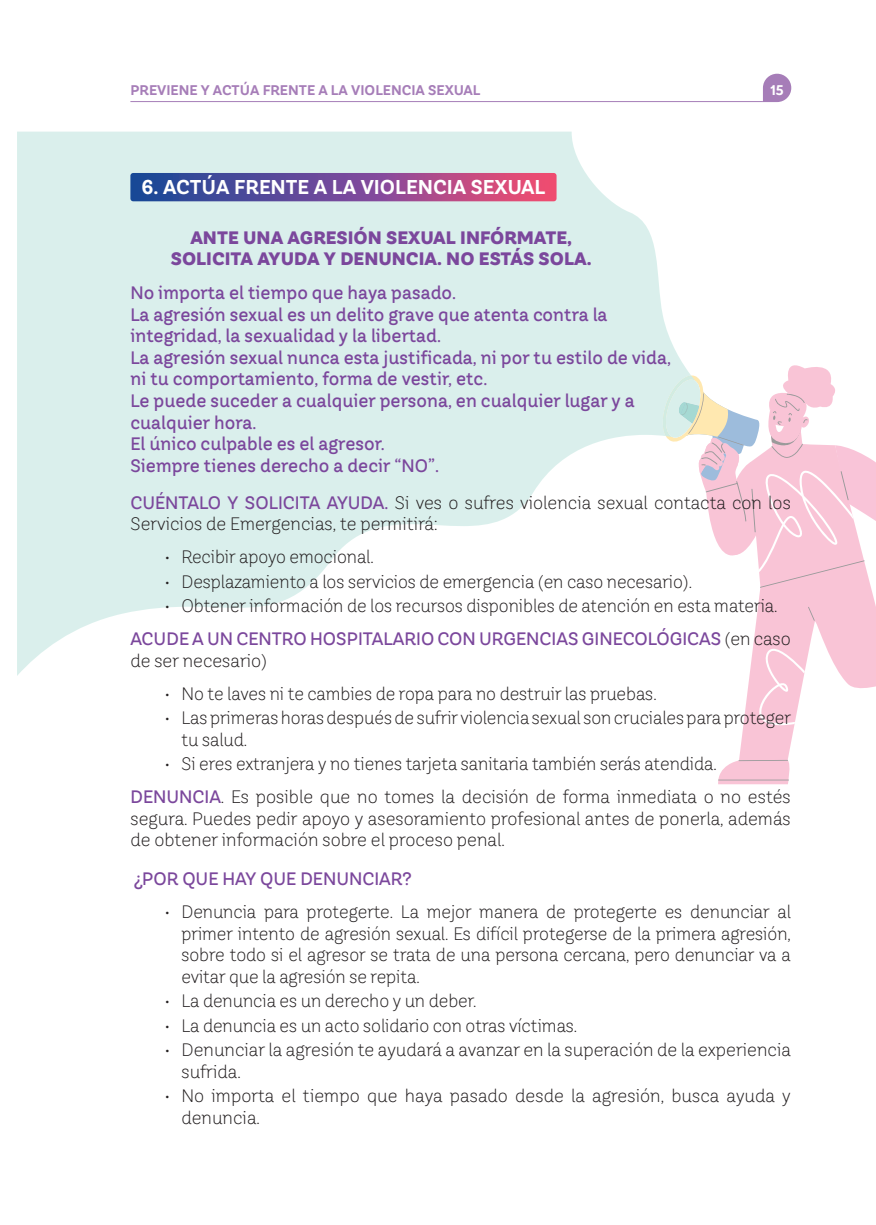
<style>
.page{position:relative;width:876px;height:1225px;background:#fff}
.page>*{position:absolute;margin:0;border:0;box-sizing:border-box;transform-origin:0 0}
.t1{font:700 20px "TT Hazelnuts Trl";color:#fff}
.t2{font:300 18px/21.6px "TT Hazelnuts Trl";letter-spacing:-.005em;color:#231f20}
.t3{font:500 18px/21.6px "TT Hazelnuts Trl";color:#7b479c}
.t4{font:800 18px/21.6px "TT Hazelnuts Trl";color:#7b479c;text-align:center}
.t5{font:700 14px "TT Hazelnuts Trl";color:#a67db8}
.t6{font:700 14px "TT Hazelnuts Trl";color:#fff}
.s1{font-weight:500;color:#7b479c}
</style>
<div class="page">
<svg style="left:763px;top:74px;width:28px;height:28px"></svg>
<hr style="left:130px;top:101px;width:633px;height:1px;background:#a67db8">
<svg style="left:17px;top:132px;width:662px;height:544px;fill:#daefec"></svg>
<svg style="left:660px;top:357px;width:216px;height:427px"></svg>
<svg style="left:130px;top:173px;width:426px;height:28px;background:#7e4a90"></svg>
<p class="t5" style="left:130px;top:81px;width:352px">PREVIENE Y ACTÚA FRENTE A LA VIOLENCIA SEXUAL</p>
<p class="t6" style="left:770px;top:81px;width:15px">15</p>
<p class="t1" style="left:142px;top:174px;width:405px">6. ACTÚA FRENTE A LA VIOLENCIA SEXUAL</p>
<p class="t4" style="left:171px;top:227px;width:422px">ANTE UNA AGRESIÓN SEXUAL INFÓRMATE,<br>SOLICITA AYUDA Y DENUNCIA. NO ESTÁS SOLA.</p>
<p class="t3" style="left:130px;top:282px;width:542px">No importa el tiempo que haya pasado.<br>La agresión sexual es un delito grave que atenta contra la integridad, la sexualidad y la libertad.<br>La agresión sexual nunca esta justificada, ni por tu estilo de vida, ni tu comportamiento, forma de vestir, etc.<br>Le puede suceder a cualquier persona, en cualquier lugar y a cualquier hora.<br>El único culpable es el agresor.<br>Siempre tienes derecho a decir “NO”.</p>
<p class="t2" style="left:130px;top:491px;width:662px"><span class="s1">CUÉNTALO Y SOLICITA AYUDA.</span> Si ves o sufres violencia sexual contacta con los<br>Servicios de Emergencias, te permitirá:</p>
<p class="t2" style="left:164px;top:546px;width:211px">• Recibir apoyo emocional.</p>
<p class="t2" style="left:164px;top:570px;width:529px">• Desplazamiento a los servicios de emergencia (en caso necesario).</p>
<p class="t2" style="left:130px;top:589px;width:662px;line-height:33px;text-indent:34px">• Obtener información de los recursos disponibles de atención en esta materia.<br><span class="s1">ACUDE A UN CENTRO HOSPITALARIO CON URGENCIAS GINECOLÓGICAS</span> (en caso</p>
<p class="t2" style="left:130px;top:649px;width:138px">de ser necesario)</p>
<p class="t2" style="left:164px;top:682px;width:494px">• No te laves ni te cambies de ropa para no destruir las pruebas.</p>
<p class="t2" style="left:181px;top:706px;width:611px;text-indent:-17px">• Las primeras horas después de sufrir violencia sexual son cruciales para proteger tu salud.</p>
<p class="t2" style="left:130px;top:747px;width:662px;line-height:33px;text-indent:34px">• Si eres extranjera y no tienes tarjeta sanitaria también serás atendida.<br><span class="s1">DENUNCIA</span>. Es posible que no tomes la decisión de forma inmediata o no estés</p>
<p class="t2" style="left:130px;top:807px;width:662px">segura. Puedes pedir apoyo y asesoramiento profesional antes de ponerla, además de obtener información sobre el proceso penal.</p>
<p class="t3" style="left:134px;top:867px;width:279px">¿POR QUE HAY QUE DENUNCIAR?</p>
<p class="t2" style="left:181px;top:900px;width:611px;text-align:justify;text-indent:-17px">• Denuncia para protegerte. La mejor manera de protegerte es denunciar al primer intento de agresión sexual. Es difícil protegerse de la primera agresión, sobre todo si el agresor se trata de una persona cercana, pero denunciar va a evitar que la agresión se repita.</p>
<p class="t2" style="left:164px;top:989px;width:313px">• La denuncia es un derecho y un deber.</p>
<p class="t2" style="left:164px;top:1014px;width:414px">• La denuncia es un acto solidario con otras víctimas.</p>
<p class="t2" style="left:181px;top:1038px;width:611px;text-indent:-17px">• Denunciar la agresión te ayudará a avanzar en la superación de la experiencia sufrida.</p>
<p class="t2" style="left:181px;top:1084px;width:611px;text-indent:-17px">• No importa el tiempo que haya pasado desde la agresión, busca ayuda y denuncia.</p>
</div>
